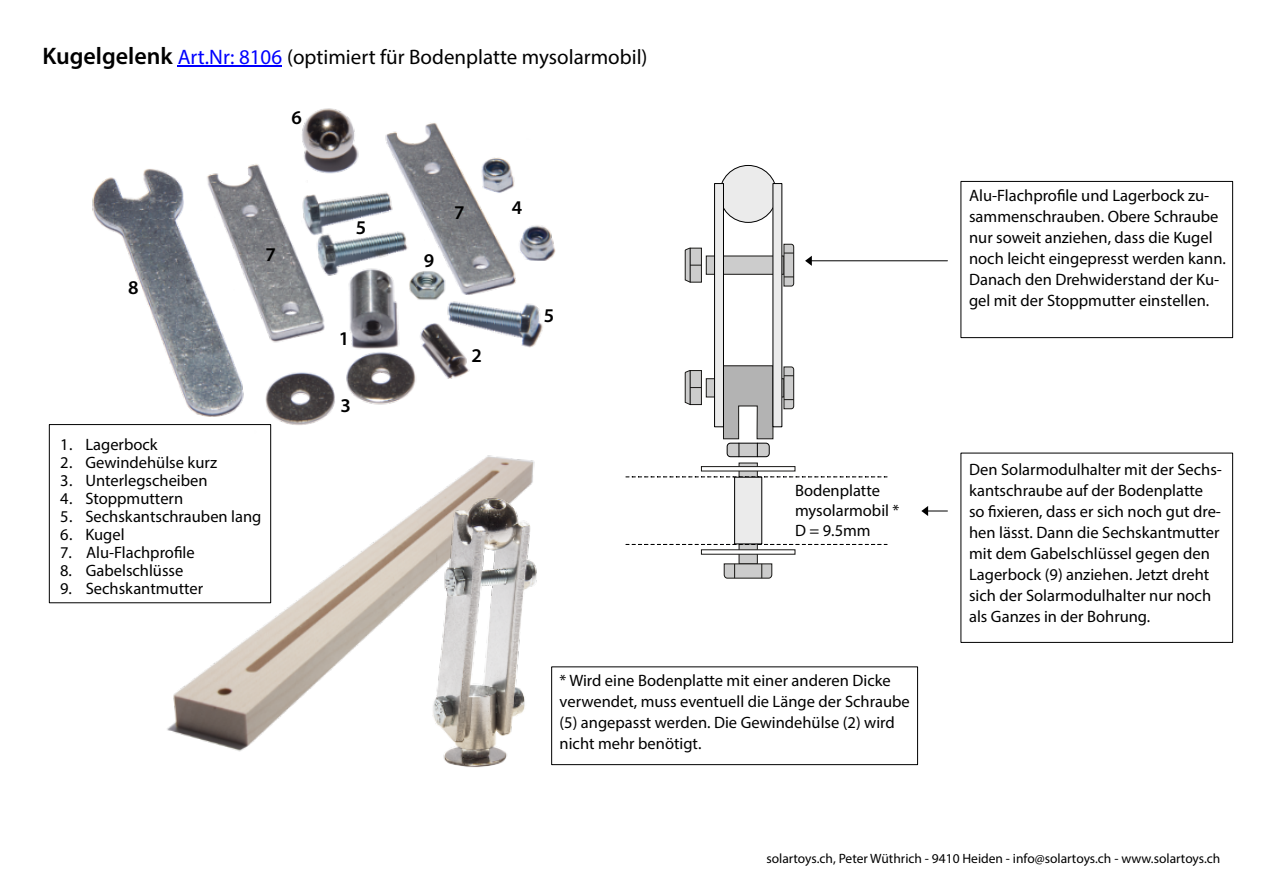
<style>
.page{position:relative;width:1263px;height:893px;background:#fff}
.page>*{position:absolute;margin:0;border:0;box-sizing:border-box;transform-origin:0 0}
.t1{font:21px "Myriad Pro";color:#000}
.t2{font:600 19.5px "Myriad Pro";color:#000}
.t3{font:16.5px/21px "Myriad Pro";color:#000}
.t4{font:13.5px "Myriad Pro";color:#000}
.s1{font-weight:600;font-size:24px}
.s2{color:#00f}
</style>
<div class="page">
<img style="left:160px;top:450px;width:375px;height:302px">
<img style="left:420px;top:489px;width:117px;height:278px">
<hr style="left:178px;top:65px;width:104px;height:1px;background:#00f">
<img style="left:92px;top:108px;width:464px;height:326px">
<div style="left:49px;top:424px;width:222px;height:179px;border:1px solid #000"></div>
<svg style="left:739px;top:463px;width:18px;height:100px"></svg>
<svg style="left:724px;top:563px;width:48px;height:16px"></svg>
<svg style="left:701px;top:466px;width:94px;height:5px"></svg>
<svg style="left:701px;top:550px;width:94px;height:4px"></svg>
<svg style="left:626px;top:476px;width:261px;height:1px"></svg>
<svg style="left:626px;top:544px;width:261px;height:1px"></svg>
<svg style="left:805px;top:256px;width:7px;height:10px"></svg>
<hr style="left:810px;top:260px;width:137px;height:1px;background:#000">
<svg style="left:921px;top:506px;width:26px;height:10px"></svg>
<div style="left:719px;top:165px;width:58px;height:58px;background:#ebebeb;border:1px solid #000;border-radius:50%"></div>
<div style="left:706px;top:256px;width:78px;height:18px;background:#ccc"></div>
<svg style="left:783px;top:244px;width:11px;height:42px"></svg>
<div style="left:706px;top:378px;width:78px;height:19px;background:#ccc;border:1px solid #181715"></div>
<svg style="left:783px;top:366px;width:11px;height:43px"></svg>
<svg style="left:685px;top:248px;width:17px;height:35px"></svg>
<hr style="left:690px;top:248px;width:1px;height:34px;background:#000">
<svg style="left:685px;top:370px;width:17px;height:35px"></svg>
<hr style="left:690px;top:371px;width:1px;height:34px;background:#000">
<svg style="left:723px;top:365px;width:50px;height:92px"></svg>
<div style="left:773px;top:183px;width:9px;height:244px;background:#ebebeb"></div>
<div style="left:734px;top:477px;width:28px;height:67px;background:#ebebeb;border:1px solid #000"></div>
<div style="left:714px;top:183px;width:10px;height:244px;background:#ebebeb;border:1px solid #000"></div>
<div style="left:960px;top:453px;width:273px;height:190px;border:1px solid #000"></div>
<div style="left:551px;top:666px;width:367px;height:99px;border:1px solid #000"></div>
<div style="left:960px;top:181px;width:273px;height:157px;border:1px solid #000"></div>
<p class="t1" style="left:43px;top:48px;width:607px"><span class="s1">Kugelgelenk</span> <span class="s2">Art.Nr: 8106</span> (optimiert für Bodenplatte mysolarmobil)</p>
<p class="t2" style="left:128px;top:279px;width:12px">8</p>
<p class="t2" style="left:291px;top:110px;width:12px">6</p>
<p class="t2" style="left:265px;top:246px;width:12px">7</p>
<p class="t3" style="left:60px;top:435px;width:99px">1. Lagerbock</p>
<p class="t3" style="left:60px;top:453px;width:158px">2. Gewindehülse kurz</p>
<p class="t3" style="left:60px;top:471px;width:149px">3. Unterlegscheiben</p>
<p class="t3" style="left:60px;top:489px;width:125px">4. Stoppmuttern</p>
<p class="t3" style="left:60px;top:507px;width:203px">5. Sechskantschrauben lang</p>
<p class="t3" style="left:60px;top:525px;width:66px">6. Kugel</p>
<p class="t3" style="left:60px;top:543px;width:136px">7. Alu-Flachprofile</p>
<p class="t3" style="left:60px;top:561px;width:125px">8. Gabelschlüsse</p>
<p class="t3" style="left:60px;top:579px;width:144px">9. Sechskantmutter</p>
<p class="t2" style="left:356px;top:219px;width:12px">5</p>
<p class="t2" style="left:339px;top:330px;width:12px">1</p>
<p class="t2" style="left:340px;top:397px;width:12px">3</p>
<p class="t2" style="left:424px;top:252px;width:12px">9</p>
<p class="t2" style="left:454px;top:205px;width:12px">7</p>
<p class="t2" style="left:472px;top:348px;width:12px">2</p>
<p class="t2" style="left:512px;top:199px;width:12px">4</p>
<p class="t2" style="left:544px;top:307px;width:12px">5</p>
<p class="t3" style="left:969px;top:187px;width:258px">Alu-Flachprofile und Lagerbock zu&shy;sammenschrauben. Obere Schraube nur soweit anziehen, dass die Kugel noch leicht eingepresst werden kann.<br>Danach den Drehwiderstand der Ku&shy;gel mit der Stoppmutter einstellen.</p>
<p class="t3" style="left:795px;top:482px;width:106px;line-height:19.8px">Bodenplatte mysolarmobil *<br>D = 9.5mm</p>
<p class="t3" style="left:560px;top:672px;width:352px">* Wird eine Bodenplatte mit einer anderen Dicke verwendet, muss eventuell die Länge der Schraube (5) angepasst werden. Die Gewindehülse (2) wird nicht mehr benötigt.</p>
<p class="t3" style="left:969px;top:460px;width:254px">Den Solarmodulhalter mit der Sechs&shy;kantschraube auf der Bodenplatte so fixieren, dass er sich noch gut dre&shy;hen lässt. Dann die Sechskantmutter mit dem Gabelschlüssel gegen den Lagerbock (9) anziehen. Jetzt dreht sich der Solarmodulhalter nur noch als Ganzes in der Bohrung.</p>
<p class="t4" style="left:766px;top:853px;width:456px">solartoys.ch, Peter Wüthrich - 9410 Heiden - info@solartoys.ch - www.solartoys.ch</p>
</div>
